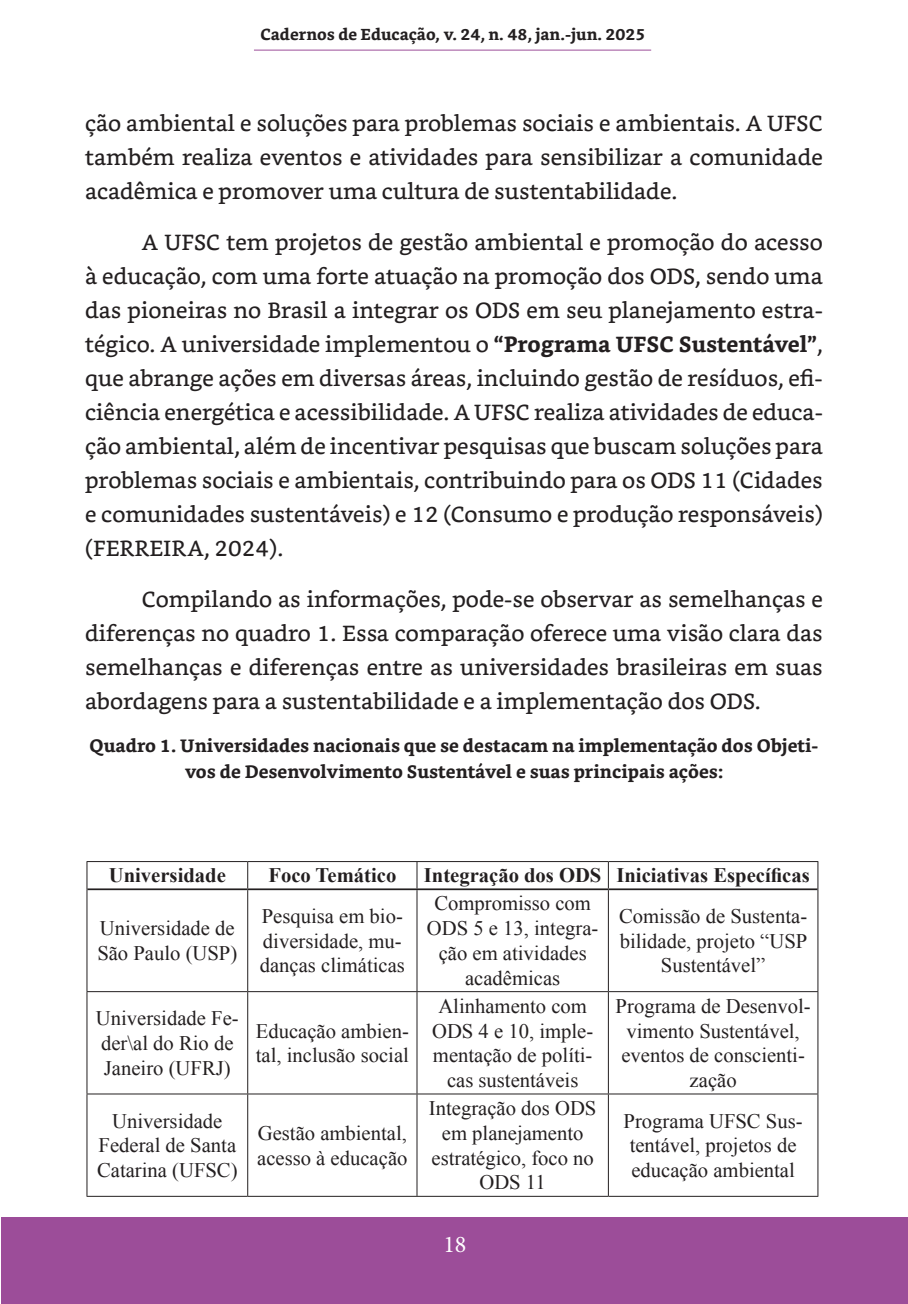
<style>
.page{position:relative;width:908px;height:1304px;background:#fff}
.page>*{position:absolute;margin:0;border:0;box-sizing:border-box;transform-origin:0 0}
.t1{font:24px "Minion Pro";color:#fff}
.t2{font:22px/34px "Bookerly";color:#231f20;text-align:justify}
.t3{font:20.6px/24.8px "Times New Roman";color:#231f20}
.t4{font:700 20.6px "Times New Roman";color:#231f20}
.t5{font:700 18px/26px "Bookerly";color:#231f20;text-align:center}
.t6{font:700 16px "Bookerly";color:#231f20}
.s1{font-weight:700}
</style>
<div class="page">
<div style="left:1px;top:1217px;width:906px;height:87px;background:#9c4d99"></div>
<hr style="left:254px;top:50px;width:397px;height:1px;background:#9c4d99">
<hr style="left:86px;top:861px;width:161px;height:1px;background:#231f20">
<svg style="left:86px;top:862px;width:1px;height:27px"></svg>
<hr style="left:247px;top:861px;width:170px;height:1px;background:#231f20">
<svg style="left:247px;top:862px;width:1px;height:26px"></svg>
<hr style="left:417px;top:861px;width:191px;height:1px;background:#231f20">
<svg style="left:416px;top:862px;width:1px;height:26px"></svg>
<hr style="left:608px;top:861px;width:210px;height:1px;background:#231f20">
<svg style="left:607px;top:862px;width:1px;height:26px"></svg>
<svg style="left:817px;top:862px;width:1px;height:27px"></svg>
<hr style="left:86px;top:889px;width:1px;height:102px;background:#231f20">
<hr style="left:247px;top:890px;width:1px;height:101px;background:#231f20">
<hr style="left:416px;top:890px;width:1px;height:101px;background:#231f20">
<hr style="left:607px;top:890px;width:1px;height:101px;background:#231f20">
<hr style="left:817px;top:889px;width:1px;height:102px;background:#231f20">
<hr style="left:86px;top:991px;width:161px;height:1px;background:#231f20">
<hr style="left:86px;top:992px;width:1px;height:102px;background:#231f20">
<hr style="left:247px;top:991px;width:170px;height:1px;background:#231f20">
<hr style="left:247px;top:992px;width:1px;height:102px;background:#231f20">
<hr style="left:417px;top:991px;width:191px;height:1px;background:#231f20">
<hr style="left:416px;top:992px;width:1px;height:102px;background:#231f20">
<hr style="left:608px;top:991px;width:210px;height:1px;background:#231f20">
<hr style="left:607px;top:992px;width:1px;height:102px;background:#231f20">
<hr style="left:817px;top:992px;width:1px;height:102px;background:#231f20">
<hr style="left:86px;top:1094px;width:161px;height:1px;background:#231f20">
<hr style="left:86px;top:1094px;width:1px;height:102px;background:#231f20">
<hr style="left:247px;top:1094px;width:170px;height:1px;background:#231f20">
<hr style="left:247px;top:1094px;width:1px;height:102px;background:#231f20">
<hr style="left:417px;top:1094px;width:191px;height:1px;background:#231f20">
<hr style="left:416px;top:1094px;width:1px;height:102px;background:#231f20">
<hr style="left:608px;top:1094px;width:210px;height:1px;background:#231f20">
<hr style="left:607px;top:1094px;width:1px;height:102px;background:#231f20">
<hr style="left:817px;top:1094px;width:1px;height:102px;background:#231f20">
<hr style="left:86px;top:1196px;width:161px;height:1px;background:#231f20">
<hr style="left:247px;top:1196px;width:170px;height:1px;background:#231f20">
<hr style="left:417px;top:1196px;width:191px;height:1px;background:#231f20">
<hr style="left:608px;top:1196px;width:210px;height:1px;background:#231f20">
<hr style="left:87px;top:888px;width:160px;height:2px;background:#231f20">
<hr style="left:247px;top:888px;width:170px;height:2px;background:#231f20">
<hr style="left:417px;top:888px;width:191px;height:2px;background:#231f20">
<hr style="left:608px;top:888px;width:209px;height:2px;background:#231f20">
<p class="t6" style="left:260px;top:25px;width:386px">Cadernos de Educação, v. 24, n. 48, jan.-jun. 2025</p>
<p class="t2" style="left:85px;top:106px;width:739px">ção ambiental e soluções para problemas sociais e ambientais. A UFSC também realiza eventos e atividades para sensibilizar a comunidade acadêmica e promover uma cultura de sustentabilidade.</p>
<p class="t2" style="left:85px;top:225px;width:739px;text-indent:57px">A UFSC tem projetos de gestão ambiental e promoção do acesso à educação, com uma forte atuação na promoção dos ODS, sendo uma das pioneiras no Brasil a integrar os ODS em seu planejamento estra&shy;tégico. A universidade implementou o <span class="s1">“Programa UFSC Sustentável”</span>, que abrange ações em diversas áreas, incluindo gestão de resíduos, efi&shy;ciência energética e acessibilidade. A UFSC realiza atividades de educa&shy;ção ambiental, além de incentivar pesquisas que buscam soluções para problemas sociais e ambientais, contribuindo para os ODS 11 (Cidades e comunidades sustentáveis) e 12 (Consumo e produção responsáveis) (FERREIRA, 2024).</p>
<p class="t2" style="left:85px;top:582px;width:739px;text-indent:57px">Compilando as informações, pode-se observar as semelhanças e diferenças no quadro 1. Essa comparação oferece uma visão clara das semelhanças e diferenças entre as universidades brasileiras em suas abordagens para a sustentabilidade e a implementação dos ODS.</p>
<p class="t5" style="left:90px;top:733px;width:730px">Quadro 1. Universidades nacionais que se destacam na implementação dos Objeti&shy;vos de Desenvolvimento Sustentável e suas principais ações:</p>
<p class="t4" style="left:109px;top:861px;width:118px">Universidade</p>
<p class="t4" style="left:268px;top:861px;width:129px">Foco Temático</p>
<p class="t4" style="left:423px;top:861px;width:387px">Integração dos ODS Iniciativas Específicas</p>
<p class="t3" style="left:97px;top:916px;width:141px">Universidade de<br>São Paulo (USP)</p>
<p class="t3" style="left:427px;top:891px;width:173px;text-align:center">Compromisso com<br>ODS 5 e 13, integra&shy;ção em atividades acadêmicas</p>
<p class="t3" style="left:260px;top:903px;width:146px">Pesquisa em bio&shy;diversidade, mu&shy;danças climáticas</p>
<p class="t3" style="left:618px;top:903px;width:190px;text-align:center">Comissão de Sustenta&shy;bilidade, projeto “USP<br>Sustentável”</p>
<p class="t3" style="left:96px;top:1006px;width:144px">Universidade Fe&shy;der\al do Rio de<br>Janeiro (UFRJ)</p>
<p class="t3" style="left:97px;top:1108px;width:142px;text-align:center">Universidade<br>Federal de Santa<br>Catarina (UFSC)</p>
<p class="t3" style="left:256px;top:1018px;width:155px">Educação ambien&shy;tal, inclusão social</p>
<p class="t3" style="left:257px;top:1120px;width:152px">Gestão ambiental, acesso à educação</p>
<p class="t3" style="left:432px;top:993px;width:163px;text-align:center">Alinhamento com<br>ODS 4 e 10, imple&shy;mentação de políti&shy;cas sustentáveis</p>
<p class="t3" style="left:615px;top:993px;width:196px;text-align:center">Programa de Desenvol&shy;vimento Sustentável, eventos de conscienti&shy;zação</p>
<p class="t3" style="left:429px;top:1096px;width:169px;text-align:center">Integração dos ODS em planejamento estratégico, foco no<br>ODS 11</p>
<p class="t1" style="left:443px;top:1228px;width:25px">18</p>
<p class="t3" style="left:623px;top:1108px;width:180px">Programa UFSC Sus&shy;tentável, projetos de educação ambiental</p>
</div>
